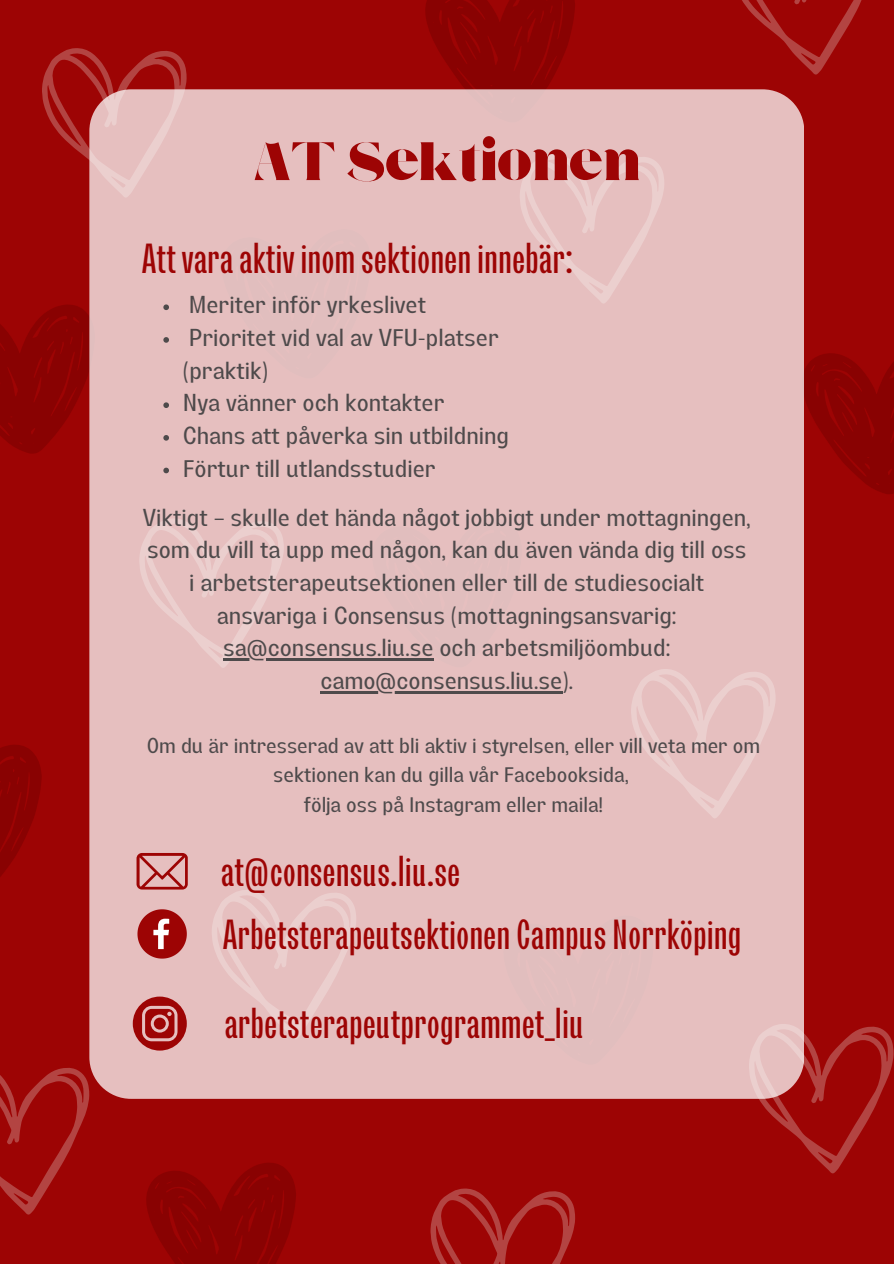
<style>
.page{position:relative;width:894px;height:1264px;background:#fff}
.page>*{position:absolute;margin:0;border:0;box-sizing:border-box;transform-origin:0 0}
.t1{font:54px "Foda Display";color:#9d0404}
.t2{font:condensed 42px "Lazord";color:#9d0404}
.t3{font:24px/32.7px "Lazord";color:#4e4a4b;text-align:center}
.t4{font:21px/29.2px "Lazord";color:#4e4a4b;text-align:center}
</style>
<div class="page">
<div style="left:0;top:0;width:893px;height:1263px;background:#9d0404"></div>
<svg style="left:42px;top:48px;width:145px;height:112px"></svg>
<svg style="left:0;top:1068px;width:89px;height:147px"></svg>
<svg style="left:748px;top:1026px;width:145px;height:147px"></svg>
<svg style="left:430px;top:1188px;width:145px;height:75px"></svg>
<svg style="left:742px;top:0;width:120px;height:75px"></svg>
<svg style="left:0;top:305px;width:89px;height:149px"></svg>
<svg style="left:0;top:745px;width:42px;height:132px"></svg>
<svg style="left:804px;top:353px;width:89px;height:141px"></svg>
<svg style="left:425px;top:0;width:150px;height:89px"></svg>
<svg style="left:146px;top:1163px;width:150px;height:100px"></svg>
<div style="left:89px;top:89px;width:715px;height:1009px;background:#e6bfbf"></div>
<svg style="left:136px;top:853px;width:52px;height:36px"></svg>
<svg style="left:137px;top:909px;width:50px;height:49px"></svg>
<hr style="left:223px;top:658px;width:210px;height:3px;background:#4e4a4b">
<hr style="left:320px;top:691px;width:242px;height:2px;background:#4e4a4b">
<svg style="left:163px;top:304px;width:6px;height:6px"></svg>
<svg style="left:163px;top:337px;width:6px;height:6px"></svg>
<svg style="left:163px;top:402px;width:6px;height:6px"></svg>
<svg style="left:163px;top:435px;width:6px;height:5px"></svg>
<svg style="left:163px;top:467px;width:6px;height:6px"></svg>
<svg style="left:133px;top:996px;width:54px;height:54px"></svg>
<h1 class="t1" style="left:253px;top:139px;width:388px">AT Sektionen</h1>
<p class="t2" style="left:142px;top:237px;width:432px">Attvaraaktivinom sektioneninnebär:</p>
<p class="t3" style="left:189px;top:292px;width:239px">Meriter inför yrkeslivet</p>
<p class="t3" style="left:183px;top:324px;width:317px;text-align:left">Prioritet vid val av VFU-platser (praktik)</p>
<p class="t3" style="left:183px;top:389px;width:263px">Nya vänner och kontakter</p>
<p class="t3" style="left:183px;top:422px;width:328px">Chans att påverka sin utbildning</p>
<p class="t3" style="left:183px;top:455px;width:254px">Förtur till utlandsstudier</p>
<p class="t3" style="left:143px;top:504px;width:609px">Viktigt – skulle det hända något jobbigt under mottagningen, som du vill ta upp med någon, kan du även vända dig till oss i arbetsterapeutsektionen eller till de studiesocialt ansvariga i Consensus (mottagningsansvarig:</p>
<p class="t3" style="left:223px;top:634px;width:448px">sa@consensus.liu.se och arbetsmiljöombud:</p>
<p class="t3" style="left:320px;top:667px;width:254px">camo@consensus.liu.se).</p>
<p class="t4" style="left:147px;top:734px;width:614px">Om du är intresserad av att bli aktiv i styrelsen, eller vill veta mer om sektionen kan du gilla vår Facebooksida,</p>
<p class="t4" style="left:303px;top:792px;width:301px">följa oss på Instagram eller maila!</p>
<h3 class="t2" style="left:221px;top:850px;width:241px">at@consensus.liu.se</h3>
<p class="t2" style="left:223px;top:912px;width:520px">ArbetsterapeutsektionenCampusNorrköping</p>
<h2 class="t2" style="left:224px;top:1002px;width:361px">arbetsterapeutprogrammet_liu</h2>
</div>
